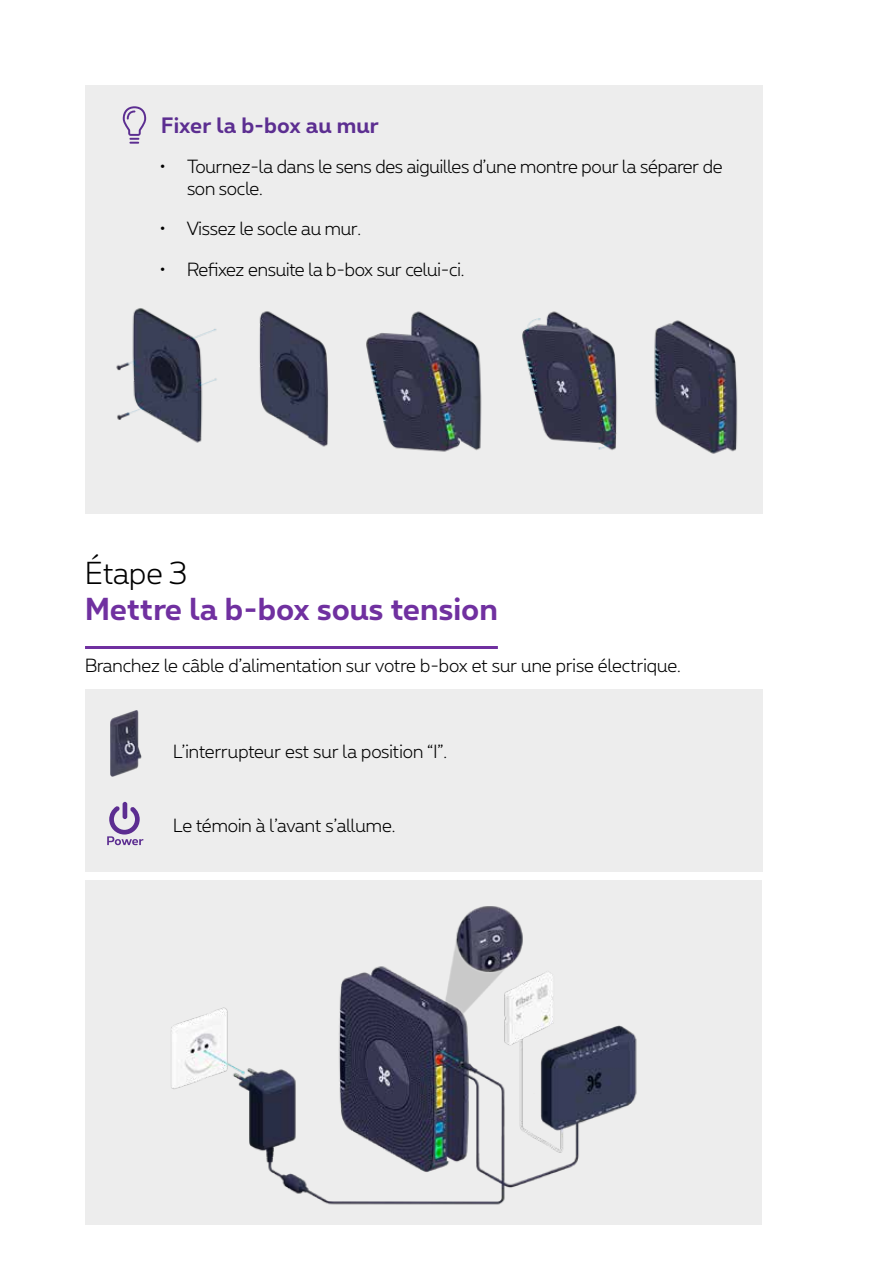
<style>
.page{position:relative;width:893px;height:1263px;background:#fff}
.page>*{position:absolute;margin:0;border:0;box-sizing:border-box;transform-origin:0 0}
.t1{font:700 30px "Proximus";color:#7030a0}
.t2{font:300 30px "Proximus";color:#000}
.t3{font:700 21px "Proximus";letter-spacing:.005em;color:#5c2e91}
.t4{font:300 18px/21.6px "Proximus";letter-spacing:-.01em;color:#000}
</style>
<div class="page">
<hr style="left:85px;top:646px;width:413px;height:3px;background:#7030a0">
<div style="left:85px;top:85px;width:677px;height:429px;background:#ededed"></div>
<svg style="left:123px;top:106px;width:23px;height:38px"></svg>
<img style="left:116px;top:308px;width:101px;height:135px">
<img style="left:259px;top:311px;width:69px;height:136px">
<img style="left:366px;top:311px;width:116px;height:141px">
<img style="left:522px;top:311px;width:95px;height:139px">
<img style="left:654px;top:320px;width:84px;height:134px">
<div style="left:85px;top:689px;width:677px;height:182px;background:#ededed"></div>
<img style="left:110px;top:710px;width:32px;height:66px">
<svg style="left:107px;top:806px;width:36px;height:39px"></svg>
<hr style="left:123px;top:802px;width:4px;height:17px;background:#5c2d91;border-radius:2px">
<div style="left:85px;top:880px;width:676px;height:345px;background:#ededed"></div>
<img style="left:171px;top:906px;width:466px;height:299px">
<p class="t3" style="left:161px;top:110px;width:219px">Fixer la b-box au mur</p>
<p class="t4" style="left:187px;top:155px;width:537px;text-indent:-27px">• Tournez-la dans le sens des aiguilles d’une montre pour la séparer de son socle.</p>
<p class="t4" style="left:160px;top:217px;width:203px">• Vissez le socle au mur.</p>
<p class="t4" style="left:160px;top:257px;width:306px">• Refixez ensuite la b-box sur celui-ci.</p>
<h1 class="t2" style="left:85px;top:553px;width:103px">Étape 3</h1>
<h1 class="t1" style="left:85px;top:587px;width:414px">Mettre la b-box sous tension</h1>
<p class="t4" style="left:85px;top:654px;width:597px">Branchez le câble d’alimentation sur votre b-box et sur une prise électrique.</p>
<p class="t4" style="left:173px;top:740px;width:275px">L’interrupteur est sur la position “I”.</p>
<p class="t4" style="left:173px;top:814px;width:224px">Le témoin à l’avant s’allume.</p>
</div>
